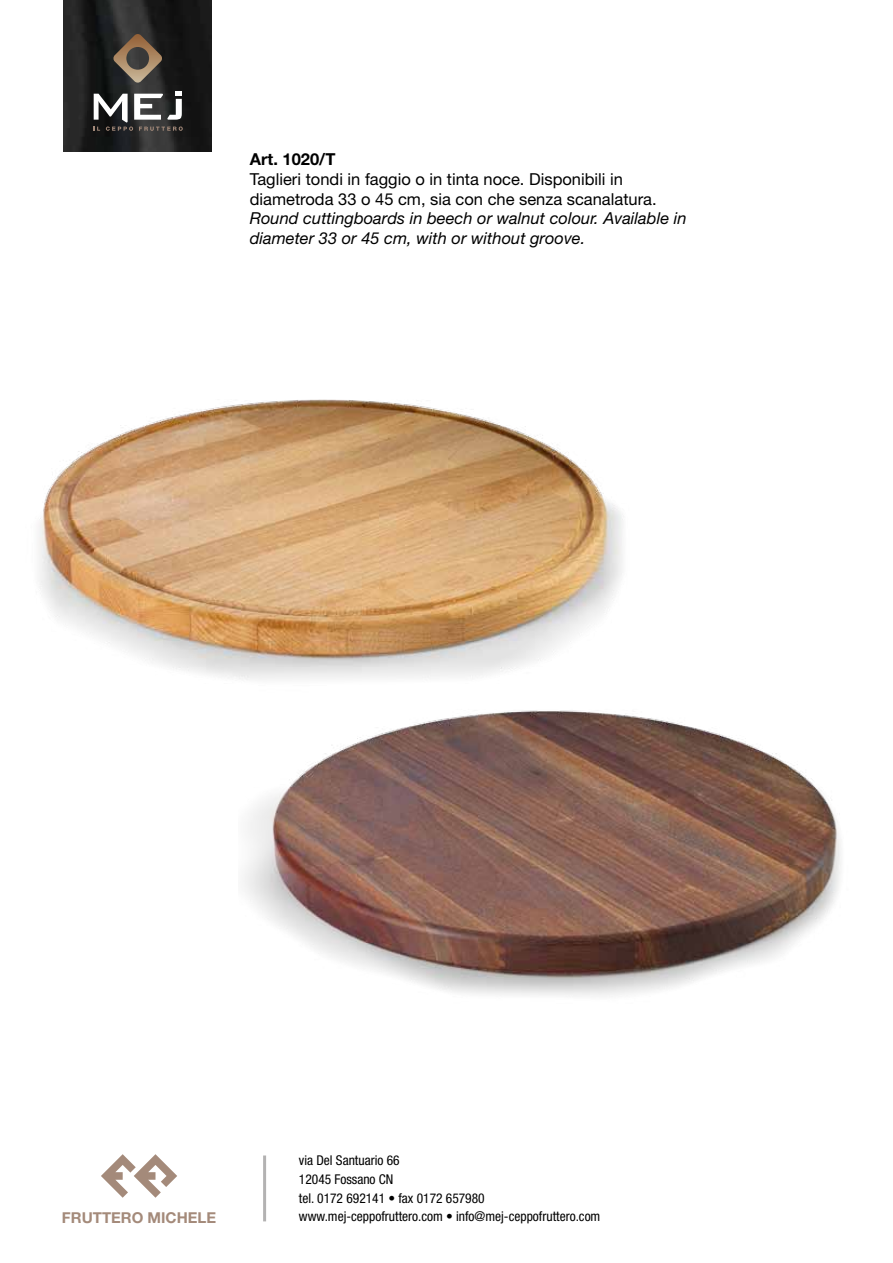
<style>
.page{position:relative;width:893px;height:1263px;background:#fff}
.page>*{position:absolute;margin:0;border:0;box-sizing:border-box;transform-origin:0 0}
.t1{font:16.5px/19.8px "Helvetica Neue";color:#000}
.t2{font:italic 16.5px/19.8px "Helvetica Neue";color:#000}
.t3{font:700 16.5px "Helvetica Neue";color:#000}
.t4{font:700 15px "Helvetica Neue";color:#a48a7a}
.t5{font:condensed 13.5px/18.8px "Helvetica Neue";color:#000}
</style>
<div class="page">
<img style="left:38px;top:399px;width:585px;height:279px">
<img style="left:238px;top:651px;width:603px;height:345px">
<img style="left:64px;top:0;width:148px;height:152px">
<svg style="left:113px;top:34px;width:49px;height:49px"></svg>
<svg style="left:94px;top:91px;width:89px;height:40px"></svg>
<svg style="left:101px;top:1154px;width:76px;height:44px"></svg>
<hr style="left:263px;top:1155px;width:3px;height:66px;background:#b3b2b2">
<p class="t3" style="left:250px;top:149px;width:87px">ART. 1020/T</p>
<p class="t1" style="left:250px;top:169px;width:408px">Taglieri tondi in faggio o in tinta noce. Disponibili in diametroda 33 o 45 cm, sia con che senza scanalatura.</p>
<p class="t2" style="left:250px;top:208px;width:438px">Round cuttingboards in beech or walnut colour. Available in diameter 33 or 45 cm, with or without groove.</p>
<p class="t4" style="left:62px;top:1209px;width:156px">FRUTTERO MICHELE</p>
<p class="t5" style="left:299px;top:1151px;width:303px">via Del Santuario 66<br>12045 Fossano CN<br>tel. 0172 692141 • fax 0172 657980 www.mej-ceppofruttero.com • info@mej-ceppofruttero.com</p>
</div>
